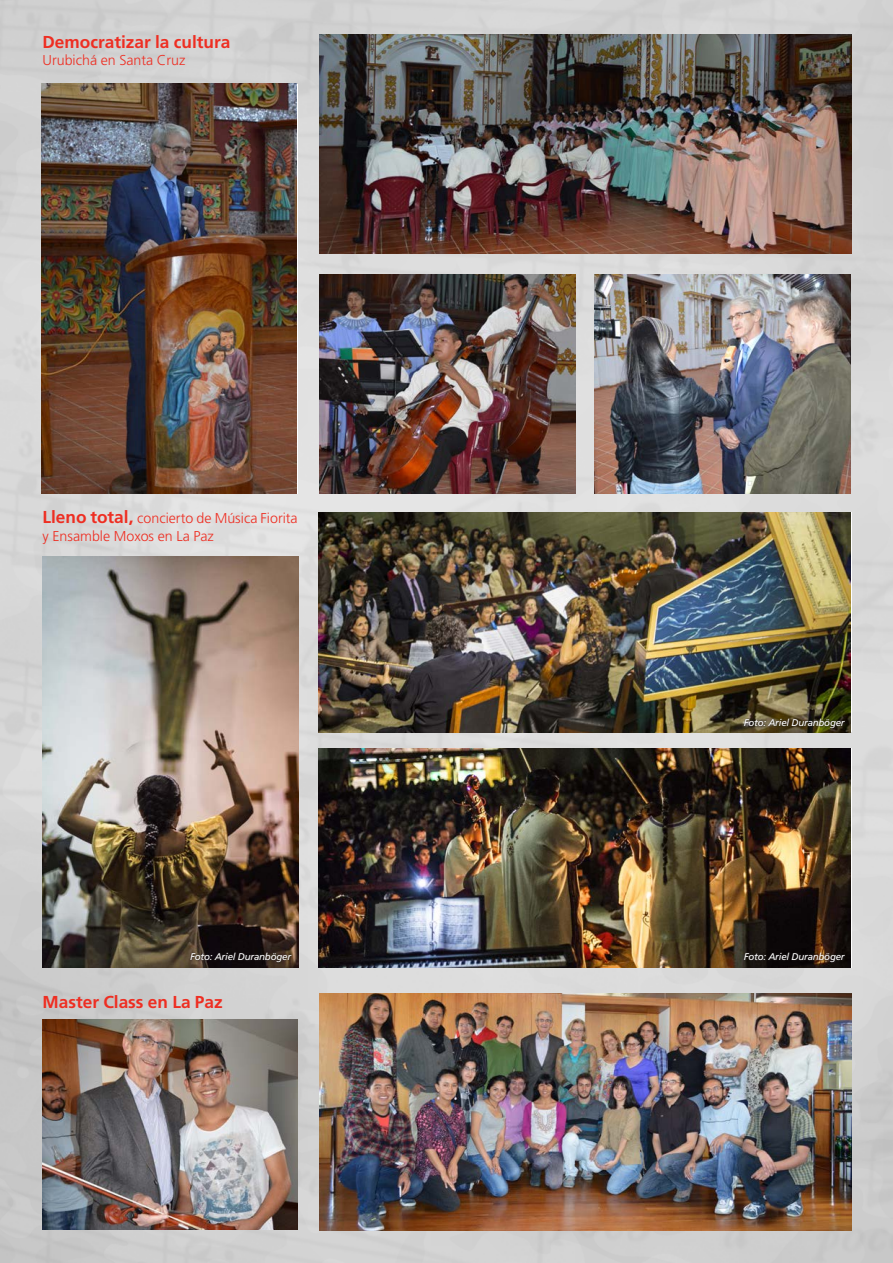
<style>
.page{position:relative;width:893px;height:1263px;background:#fff}
.page>*{position:absolute;margin:0;border:0;box-sizing:border-box;transform-origin:0 0}
.Cuerpo_1er_N{font:700 17.25px "Frutiger LT Std";color:#ee2e22}
.Cuerpo_1er_N-2{font:300 14.25px/17.2px "Frutiger LT Std";color:#ee2e22}
.pie_de_fotos{font:italic 9.75px "Frutiger LT Std";letter-spacing:-.025em;color:#fff}
.s1{font-weight:700;font-size:17.25px}
</style>
<div class="page">
<img style="left:0;top:0;width:892px;height:1263px">
<img style="left:320px;top:34px;width:531px;height:220px">
<img style="left:320px;top:993px;width:531px;height:237px">
<img style="left:320px;top:274px;width:255px;height:220px">
<img style="left:595px;top:274px;width:255px;height:220px">
<img style="left:43px;top:556px;width:256px;height:411px">
<img style="left:43px;top:1020px;width:255px;height:209px">
<img style="left:319px;top:748px;width:531px;height:219px">
<img style="left:319px;top:513px;width:531px;height:219px">
<img style="left:41px;top:84px;width:256px;height:410px">
<div style="left:189px;top:951px;width:104px;height:13px;background:#231f20;opacity:.97"></div>
<div style="left:743px;top:951px;width:104px;height:13px;background:#231f20;opacity:.97"></div>
<div style="left:743px;top:717px;width:104px;height:13px;background:#231f20;opacity:.97"></div>
<p class="Cuerpo_1er_N" style="left:43px;top:32px;width:189px">Democratizar la cultura</p>
<p class="Cuerpo_1er_N-2" style="left:43px;top:52px;width:144px">Urubichá en Santa Cruz</p>
<p class="Cuerpo_1er_N-2" style="left:43px;top:510px;width:257px"><span class="s1">Lleno total,</span> concierto de Música Fiorita y Ensamble Moxos en La Paz</p>
<p class="pie_de_fotos" style="left:744px;top:717px;width:102px">Foto: Ariel Duranböger</p>
<p class="pie_de_fotos" style="left:190px;top:951px;width:102px">Foto: Ariel Duranböger</p>
<p class="pie_de_fotos" style="left:744px;top:951px;width:102px">Foto: Ariel Duranböger</p>
<p class="Cuerpo_1er_N" style="left:43px;top:991px;width:182px">Master Class en La Paz</p>
</div>
